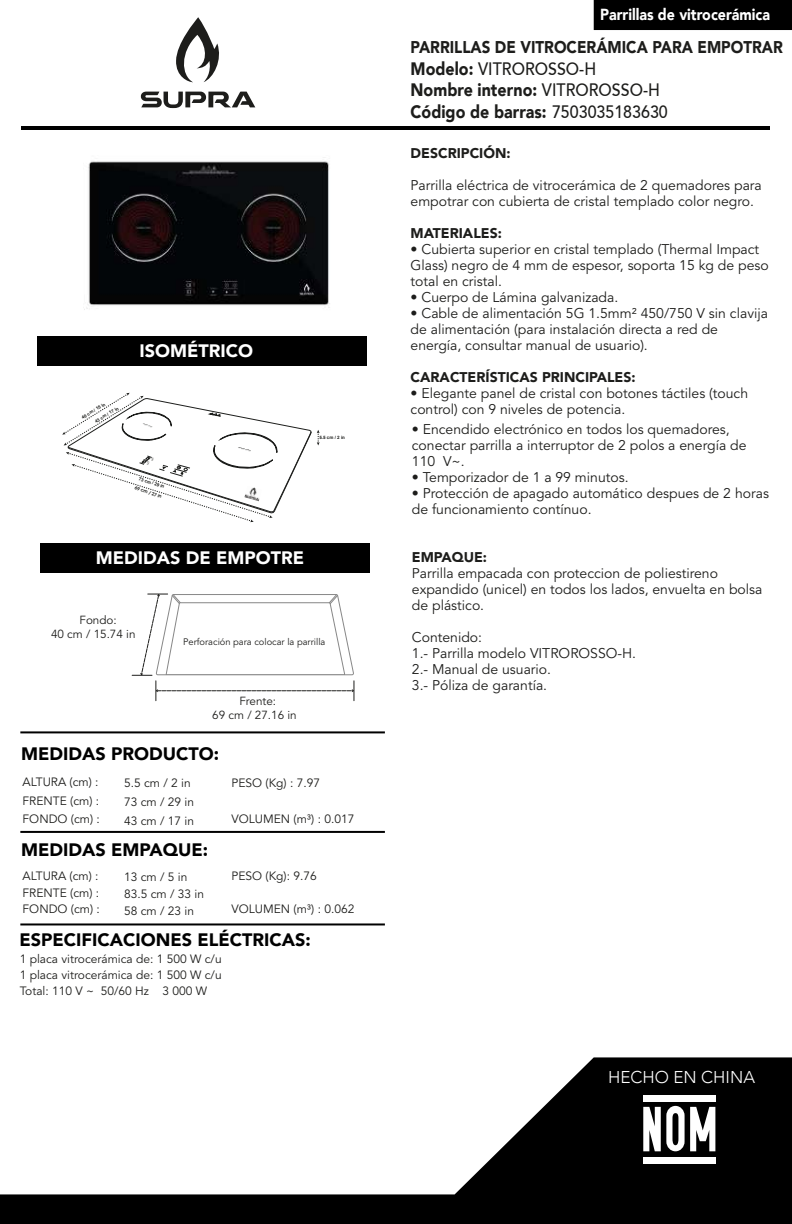
<style>
.page{position:relative;width:792px;height:1224px;background:#fff}
.page>*{position:absolute;margin:0;border:0;box-sizing:border-box;transform-origin:0 0}
.t1{font:500 18px/21.6px "Avenir";color:#1d1d1b;scale:.89 1}
.t2{font:900 18px "Avenir";color:#000}
.t3{font:900 18px "Avenir";color:#fff}
.t4{font:900 17px "Avenir";color:#1d1d1b;scale:.89 1}
.t5{font:300 17px "Avenir LT";color:#fff}
.t6{font:900 16px "Avenir";color:#fff;scale:.89 1}
.t7{font:14px/16px "Avenir LT Std";color:#1d1d1b}
.t8{font:900 14px "Avenir LT Std";color:#1d1d1b}
.t9{font:12px/18.8px "Avenir LT Std";color:#1d1d1b}
.t10{font:11.6px/14px "Avenir LT Std";color:#1d1d1b}
.t11{font:9.4px "Avenir LT Std";color:#1d1d1b}
.t12{font:700 4.6px "Arial";color:#1d1e1c}
.t13{font:600 4.6px "Avant Garde";color:#1d1e1c}
.s1{font-weight:900}
</style>
<div class="page">
<svg style="left:0;top:1057px;width:792px;height:167px"></svg>
<div style="left:643px;top:1095px;width:73px;height:6px;background:#fff"></div>
<div style="left:643px;top:1157px;width:73px;height:7px;background:#fff"></div>
<svg style="left:643px;top:1106px;width:72px;height:45px"></svg>
<div style="left:594px;top:0;width:198px;height:30px;background:#000"></div>
<svg style="left:141px;top:92px;width:114px;height:16px"></svg>
<svg style="left:176px;top:17px;width:43px;height:65px"></svg>
<hr style="left:22px;top:126px;width:748px;height:4px;background:#000">
<div style="left:37px;top:336px;width:329px;height:30px;background:#000"></div>
<hr style="left:20px;top:831px;width:365px;height:2px;background:#000">
<hr style="left:20px;top:731px;width:365px;height:2px;background:#000">
<hr style="left:20px;top:923px;width:365px;height:2px;background:#000">
<svg style="left:132px;top:594px;width:223px;height:107px"></svg>
<div style="left:41px;top:543px;width:329px;height:30px;background:#000"></div>
<img style="left:84px;top:157px;width:246px;height:153px">
<svg style="left:62px;top:393px;width:258px;height:129px"></svg>
<p class="t12" style="left:80px;top:415px;width:28px;rotate:-31deg">40 cm / 15 in</p>
<p class="t12" style="left:94px;top:419px;width:28px;rotate:-31deg">43 cm / 17 in</p>
<p class="t3" style="left:140px;top:335px;width:115px">ISOMÉTRICO</p>
<p class="t12" style="left:140px;top:475px;width:28px;rotate:18deg">73 cm / 29 in</p>
<p class="t13" style="left:136px;top:485px;width:30px;rotate:18deg">69 cm / 27 in</p>
<p class="t12" style="left:319px;top:434px;width:27px">5.5 cm / 2 in</p>
<p class="t3" style="left:96px;top:542px;width:210px">MEDIDAS DE EMPOTRE</p>
<p class="t10" style="left:51px;top:614px;width:86px;text-indent:29px">Fondo:<br>40 cm / 15.74 in</p>
<p class="t11" style="left:183px;top:636px;width:144px">Perforación para colocar la parrilla</p>
<p class="t10" style="left:212px;top:694px;width:86px;text-align:center">Frente:<br>69 cm / 27.16 in</p>
<p class="t2" style="left:21px;top:738px;width:199px">MEDIDAS PRODUCTO:</p>
<p class="t9" style="left:23px;top:772px;width:78px;line-height:19.8px">ALTURA (cm) :<br>FRENTE (cm) :</p>
<p class="t9" style="left:23px;top:810px;width:79px">FONDO (cm) :</p>
<p class="t9" style="left:124px;top:774px;width:72px">5.5 cm / 2 in<br>73 cm / 29 in<br>43 cm / 17 in</p>
<p class="t2" style="left:21px;top:834px;width:189px">MEDIDAS EMPAQUE:</p>
<p class="t9" style="left:232px;top:774px;width:90px">PESO (Kg) : 7.97</p>
<p class="t9" style="left:232px;top:810px;width:124px">VOLUMEN (m³) : 0.017</p>
<p class="t9" style="left:23px;top:867px;width:78px;line-height:17.8px">ALTURA (cm) :<br>FRENTE (cm) :</p>
<p class="t9" style="left:23px;top:900px;width:79px">FONDO (cm) :</p>
<p class="t9" style="left:124px;top:902px;width:72px">58 cm / 23 in</p>
<p class="t9" style="left:124px;top:868px;width:65px">13 cm / 5 in</p>
<p class="t9" style="left:232px;top:866px;width:87px">PESO (Kg): 9.76</p>
<p class="t9" style="left:124px;top:885px;width:82px">83.5 cm / 33 in</p>
<p class="t9" style="left:232px;top:900px;width:124px">VOLUMEN (m³) : 0.062</p>
<p class="t2" style="left:20px;top:925px;width:293px">ESPECIFICACIONES ELÉCTRICAS:</p>
<p class="t9" style="left:20px;top:952px;width:204px;line-height:16px;text-align:justify">1 placa vitrocerámica de: 1 500 W c/u 1 placa vitrocerámica de: 1 500 W c/u Total: 110 V ~ 50/60 Hz 3 000 W</p>
<p class="t6" style="left:600px;top:1px;width:192px">Parrillas de vitrocerámica</p>
<p class="t4" style="left:411px;top:33px;width:420px">PARRILLAS DE VITROCERÁMICA PARA EMPOTRAR</p>
<p class="t1" style="left:411px;top:58px;width:291px"><span class="s1">Modelo:</span> VITROROSSO-H<br><span class="s1">Nombre interno:</span> VITROROSSO-H<br><span class="s1">Código de barras:</span> 7503035183630</p>
<p class="t8" style="left:411px;top:145px;width:102px">DESCRIPCIÓN:</p>
<p class="t7" style="left:411px;top:178px;width:353px">Parrilla eléctrica de vitrocerámica de 2 quemadores para empotrar con cubierta de cristal templado color negro.</p>
<p class="t8" style="left:411px;top:225px;width:93px">MATERIALES:</p>
<p class="t7" style="left:411px;top:242px;width:360px">• Cubierta superior en cristal templado (Thermal Impact<br>Glass) negro de 4 mm de espesor, soporta 15 kg de peso total en cristal.</p>
<p class="t7" style="left:411px;top:290px;width:209px">• Cuerpo de Lámina galvanizada.</p>
<p class="t7" style="left:411px;top:306px;width:359px">• Cable de alimentación 5G 1.5mm² 450/750 V sin clavija de alimentación (para instalación directa a red de energía, consultar manual de usuario).</p>
<p class="t8" style="left:411px;top:369px;width:227px">CARACTERÍSTICAS PRINCIPALES:</p>
<p class="t7" style="left:411px;top:386px;width:339px">• Elegante panel de cristal con botones táctiles (touch control) con 9 niveles de potencia.</p>
<p class="t7" style="left:412px;top:422px;width:336px">• Encendido electrónico en todos los quemadores, conectar parrilla a interruptor de 2 polos a energía de<br>110 V~.</p>
<p class="t7" style="left:412px;top:470px;width:218px">• Temporizador de 1 a 99 minutos.</p>
<p class="t7" style="left:412px;top:486px;width:359px">• Protección de apagado automático despues de 2 horas de funcionamiento contínuo.</p>
<p class="t8" style="left:412px;top:549px;width:77px">EMPAQUE:</p>
<p class="t7" style="left:412px;top:566px;width:352px">Parrilla empacada con proteccion de poliestireno expandido (unicel) en todos los lados, envuelta en bolsa de plástico.</p>
<p class="t7" style="left:412px;top:630px;width:226px">Contenido:<br>1.- Parrilla modelo VITROROSSO-H.<br>2.- Manual de usuario.<br>3.- Póliza de garantía.</p>
<p class="t5" style="left:608px;top:1067px;width:148px">HECHO EN CHINA</p>
</div>
